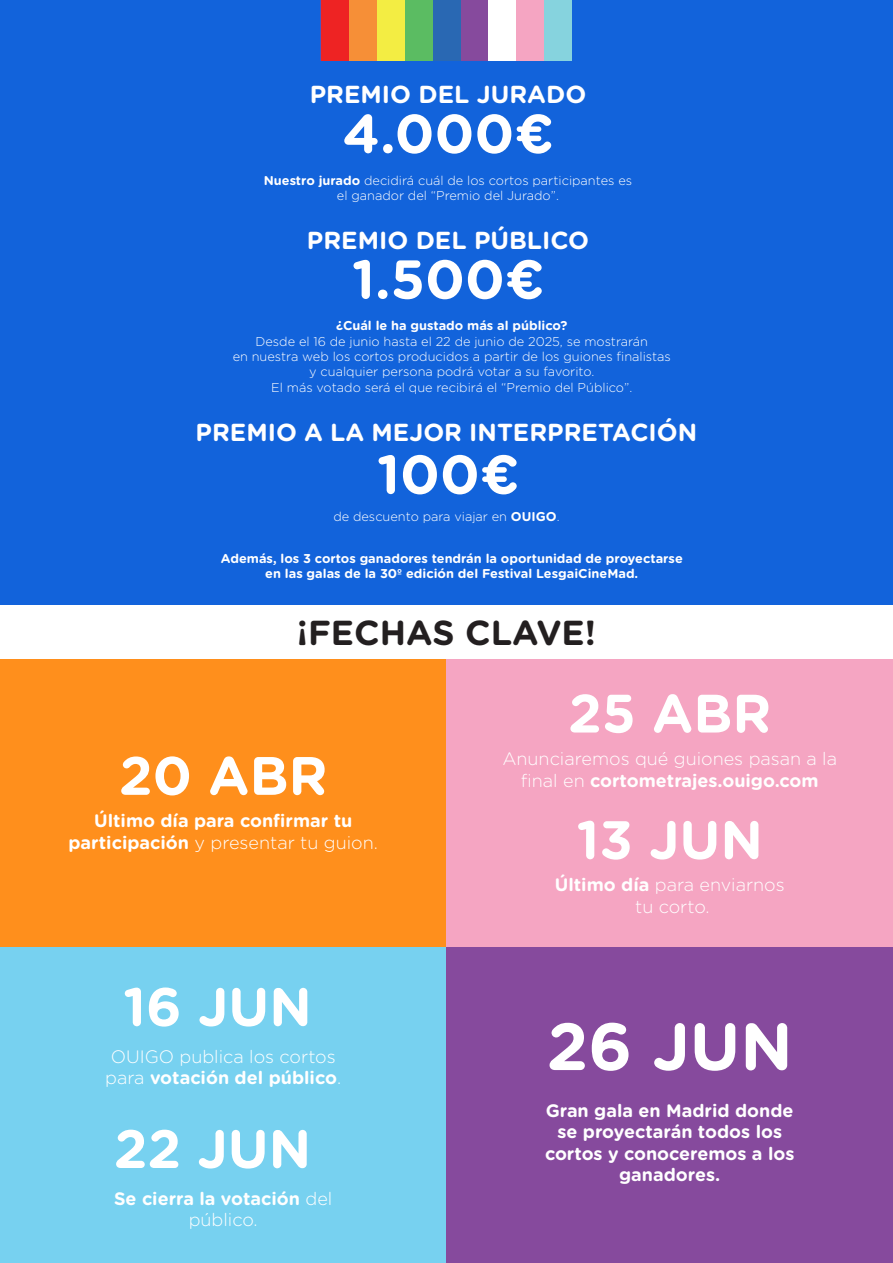
<style>
.page{position:relative;width:893px;height:1263px;background:#fff}
.page>*{position:absolute;margin:0;border:0;box-sizing:border-box;transform-origin:0 0}
.t1{font:700 66.6px "Gotham Rounded";color:#fff}
.t2{font:700 54.6px "Gotham Rounded";color:#fff}
.t3{font:700 54px "Gotham Rounded";color:#fff}
.t4{font:700 34.65px "Gotham Rounded";color:#231f20}
.t5{font:700 24.6px "Gotham Rounded";color:#fff}
.t6{font:700 18px/21.6px "Gotham Rounded";color:#fff;text-align:center}
.t7{font:300 18px/21.6px "Gotham Rounded";color:#fff;text-align:center}
.t8{font:300 12.75px/15.3px "Gotham Rounded";color:#fff;text-align:center}
.t9{font:700 12.75px/15.3px "Gotham Rounded";color:#fff;text-align:center}
.s1{font-weight:700}
.s2{font-weight:300}
</style>
<div class="page">
<div style="left:0;top:631px;width:446px;height:316px;background:#ff8f1c"></div>
<div style="left:0;top:947px;width:446px;height:316px;background:#77d1f0"></div>
<div style="left:446px;top:631px;width:447px;height:316px;background:#f5a5c2"></div>
<div style="left:446px;top:947px;width:447px;height:316px;background:#864a9d"></div>
<div style="left:0;top:0;width:893px;height:631px;background:#1263db"></div>
<div style="left:0;top:605px;width:893px;height:53px;background:#fff"></div>
<div style="left:460px;top:0;width:28px;height:61px;background:#864a9d"></div>
<div style="left:320px;top:0;width:28px;height:61px;background:#ee2323"></div>
<div style="left:348px;top:0;width:28px;height:61px;background:#f68f37"></div>
<div style="left:376px;top:0;width:28px;height:61px;background:#f3ed43"></div>
<div style="left:404px;top:0;width:28px;height:61px;background:#5bbc62"></div>
<div style="left:432px;top:0;width:28px;height:61px;background:#2968b3"></div>
<div style="left:488px;top:0;width:28px;height:61px;background:#fff"></div>
<div style="left:516px;top:0;width:28px;height:61px;background:#f5a5c2"></div>
<div style="left:544px;top:0;width:28px;height:61px;background:#86d3de"></div>
<p class="t5" style="left:310px;top:76px;width:278px">PREMIO DEL JURADO</p>
<p class="t2" style="left:342px;top:94px;width:213px">4.000€</p>
<p class="t8" style="left:264px;top:172px;width:370px"><span class="s1">Nuestro jurado</span> decidirá cuál de los cortos participantes es el ganador del “Premio del Jurado”.</p>
<p class="t5" style="left:307px;top:223px;width:284px">PREMIO DEL PÚBLICO</p>
<p class="t2" style="left:352px;top:239px;width:194px">1.500€</p>
<p class="t8" style="left:233px;top:317px;width:440px"><span class="s1">¿Cuál le ha gustado más al público?<br></span>Desde el 16 de junio hasta el 22 de junio de 2025, se mostrarán<br>en nuestra web los cortos producidos a partir de los guiones finalistas y cualquier persona podrá votar a su favorito.<br>El más votado será el que recibirá el “Premio del Público”.</p>
<p class="t5" style="left:196px;top:414px;width:503px">PREMIO A LA MEJOR INTERPRETACIÓN</p>
<p class="t2" style="left:377px;top:434px;width:144px">100€</p>
<p class="t8" style="left:333px;top:508px;width:228px">de descuento para viajar en <span class="s1">OUIGO</span>.</p>
<p class="t9" style="left:221px;top:550px;width:464px">Además, los 3 cortos ganadores tendrán la oportunidad de proyectarse en las galas de la 30º edición del Festival LesgaiCineMad.</p>
<p class="t4" style="left:297px;top:608px;width:301px">¡FECHAS CLAVE!</p>
<p class="t3" style="left:119px;top:736px;width:210px">20 ABR</p>
<p class="t6" style="left:68px;top:809px;width:311px">Último día para confirmar tu participación <span class="s2">y presentar tu guion.</span></p>
<p class="t3" style="left:123px;top:967px;width:190px">16 JUN</p>
<p class="t7" style="left:105px;top:1045px;width:237px">OUIGO publica los cortos para <span class="s1">votación del público</span>.</p>
<p class="t3" style="left:114px;top:1109px;width:199px">22 JUN</p>
<p class="t6" style="left:114px;top:1187px;width:220px">Se cierra la votación <span class="s2">del público.</span></p>
<p class="t3" style="left:568px;top:674px;width:205px">25 ABR</p>
<p class="t7" style="left:502px;top:747px;width:336px">Anunciaremos qué guiones pasan a la final en <span class="s1">cortometrajes.ouigo.com</span></p>
<p class="t3" style="left:576px;top:800px;width:188px">13 JUN</p>
<p class="t7" style="left:555px;top:873px;width:231px"><span class="s1">Último día</span> para enviarnos tu corto.</p>
<p class="t1" style="left:547px;top:998px;width:248px">26 JUN</p>
<p class="t6" style="left:545px;top:1099px;width:251px">Gran gala en Madrid donde se proyectarán todos los cortos y conoceremos a los ganadores.</p>
</div>
